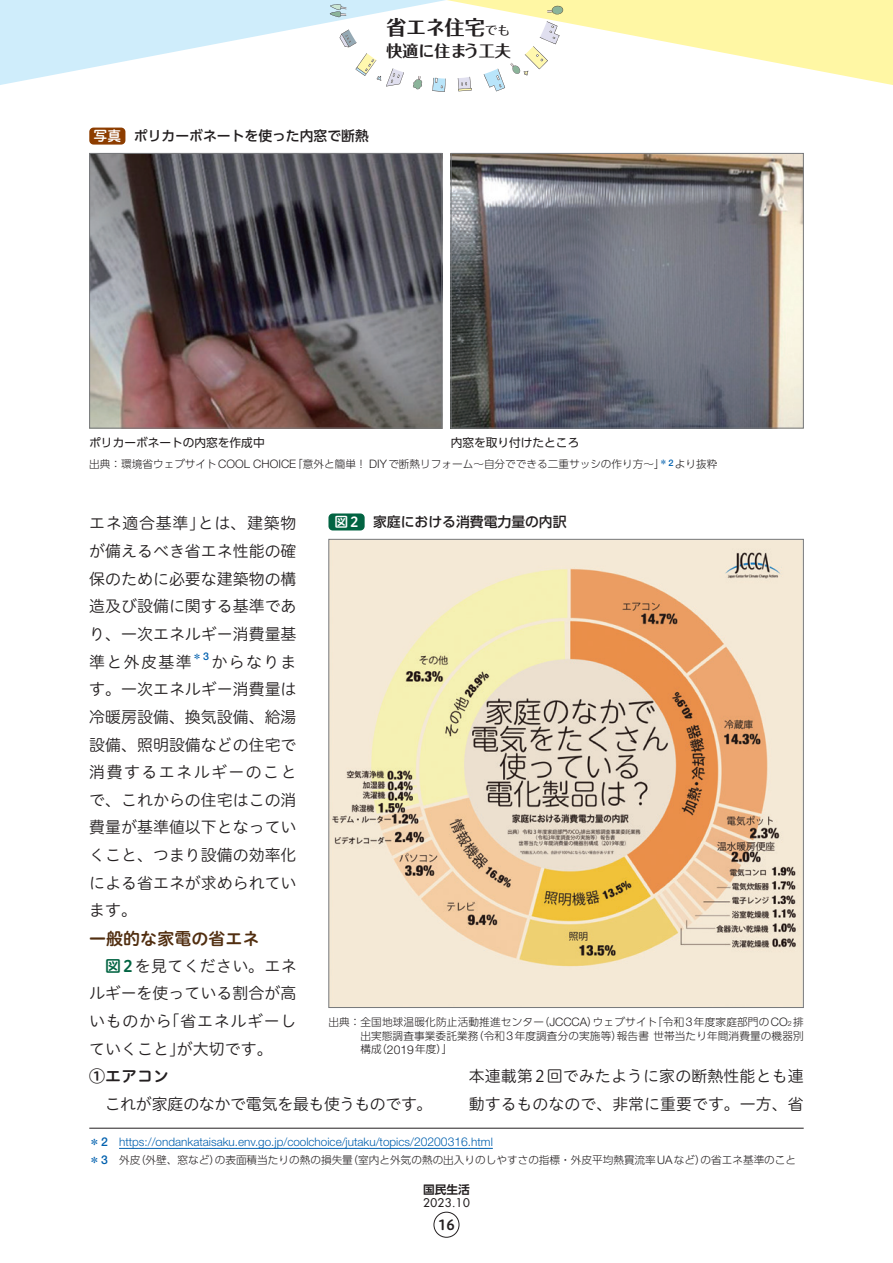
<style>
.page{position:relative;width:893px;height:1263px;background:#fff}
.page>*{position:absolute;margin:0;border:0;box-sizing:border-box;transform-origin:0 0}
.t1{font:700 20.1px "Folk Pro";letter-spacing:-.03em;color:#231f20}
.t2{font:16.95px "Hiragino UD Sans R Std W6";color:#512e10}
.t3{font:700 16.05px "Folk Pro";color:#231f20}
.t4{font:15.9px/27.6px "Hiragino UD Sans R Std W3";color:#231f20;text-align:justify}
.t5{font:15.9px "Hiragino UD Sans R Std W3";letter-spacing:-.02em;color:#231f20}
.t6{font:15.9px "Hiragino UD Sans R Std W6";color:#231f20}
.t7{font:500 13.8px "UD Shin Go Pro";color:#231f20}
.t8{font:13.8px "Hiragino UD Sans R Std W6";color:#231f20}
.t9{font:300 11.7px "Helvetica Neue LT Std";color:#0160ae}
.t10{font:11.7px "UD Shin Go Pro";color:#231f20}
.t11{font:500 11.7px "Futura Std";letter-spacing:.04em;color:#231f20}
.t12{font:700 11.7px "UD Shin Go Pro De";color:#231f20}
.t13{font:300 10.65px/13.8px "UD Shin Go Pro";color:#231f20;text-align:justify}
.t14{font:500 9.3px "UD Shin Go Pro";color:#0160ae}
.s1{font-weight:500;font-size:12.45px}
.s2{font-family:"Hiragino UD Sans R Std W6";font-weight:400;color:#fff}
.s3{font-family:"Helvetica Neue LT Std";font-size:11.7px}
.s4{font-family:"Helvetica Neue LT Std";font-size:10.65px}
.s5{font-family:"Hiragino UD Sans R Std W6";color:#026442}
.s6{font-family:"Helvetica Neue LT Std";font-size:12.15px}
.s7{font-family:"Helvetica Neue LT Std";font-size:7.05px}
.s8{font-family:"UD Shin Go Pro";font-weight:500;font-size:10.65px}
.s9{font-weight:500;font-size:12.15px}
.s10{font-size:12.15px}
.s11{font-weight:500;color:#0160ae}
.s12{font-family:"Helvetica Neue LT Std";font-weight:500;font-size:12.15px;color:#0160ae}
</style>
<div class="page">
<svg style="left:0;top:0;width:893px;height:92px"></svg>
<div style="left:89px;top:128px;width:36px;height:17px;background:#8d3d00;border-radius:4px"></div>
<img style="left:91px;top:155px;width:349px;height:271px">
<div style="left:89px;top:153px;width:353px;height:275px;border:1px solid #76787b"></div>
<img style="left:453px;top:155px;width:349px;height:271px">
<div style="left:451px;top:153px;width:353px;height:275px;border:1px solid #76787b"></div>
<hr style="left:119px;top:1148px;width:374px;height:1px;background:#0160ae">
<hr style="left:89px;top:1128px;width:715px;height:1px;background:#231f20">
<div style="left:328px;top:513px;width:37px;height:17px;background:#026442;border-radius:4px"></div>
<img style="left:330px;top:541px;width:472px;height:465px">
<div style="left:434px;top:1212px;width:25px;height:25px;border:1px solid #231f20;border-radius:50%"></div>
<p class="t1" style="left:386px;top:10px;width:125px">省エネ住宅<span class="s1">でも</span></p>
<p class="t3" style="left:386px;top:37px;width:126px">快適に住まう工夫</p>
<p class="t7" style="left:94px;top:125px;width:277px"><span class="s2">写真</span> ポリカーボネートを使った内窓で断熱</p>
<p class="t10" style="left:89px;top:433px;width:177px">ポリカーボネートの内窓を作成中</p>
<p class="t10" style="left:451px;top:433px;width:130px">内窓を取り付けたところ</p>
<p class="t13" style="left:89px;top:456px;width:629px">出典：環境省ウェブサイト<span class="s3">COOL CHOICE</span>「意外と簡単！ <span class="s3">DIY</span>で断熱リフォーム～自分でできる二重サッシの作り方～」<sup>＊</sup><sup>2</sup>より抜粋</p>
<p class="t7" style="left:335px;top:511px;width:234px"><span class="s2">図2</span> 家庭における消費電力量の内訳</p>
<p class="t4" style="left:89px;top:509px;width:209px">エネ適合基準」とは、建築物が備えるべき省エネ性能の確保のために必要な建築物の構造及び設備に関する基準であり、一次エネルギー消費量基準と外皮基準</p>
<p class="t14" style="left:192px;top:649px;width:18px">＊<span class="s4">3</span></p>
<p class="t4" style="left:89px;top:647px;width:209px;text-indent:122px">からなります。一次エネルギー消費量は冷暖房設備、換気設備、給湯設備、照明設備などの住宅で消費するエネルギーのことで、これからの住宅はこの消費量が基準値以下となっていくこと、つまり設備の効率化による省エネが求められています。</p>
<p class="t2" style="left:89px;top:926px;width:172px">一般的な家電の省エネ</p>
<p class="t4" style="left:89px;top:951px;width:209px;text-indent:16px"><span class="s5">図2</span>を見てください。エネルギーを使っている割合が高いものから「省エネルギーしていくこと」が大切です。</p>
<p class="t6" style="left:89px;top:1064px;width:81px">①エアコン</p>
<p class="t5" style="left:105px;top:1092px;width:329px">これが家庭のなかで電気を最も使うものです。</p>
<p class="t13" style="left:360px;top:1014px;width:445px;text-indent:-32px">出典：全国地球温暖化防止活動推進センター（<span class="s3">JCCCA</span>）ウェブサイト「令和<span class="s6">3</span>年度家庭部門の<span class="s3">CO</span><span class="s7">2</span> 排出実態調査事業委託業務（令和<span class="s6">3</span>年度調査分の実施等）報告書世帯当たり年間消費量の機器別構成（<span class="s6">2019</span>年度）」</p>
<p class="t4" style="left:469px;top:1061px;width:336px">本連載第2回でみたように家の断熱性能とも連動するものなので、非常に重要です。一方、省</p>
<p class="t9" style="left:89px;top:1135px;width:405px"><span class="s8">＊</span><span class="s9">2</span> https://ondankataisaku.env.go.jp/coolchoice/jutaku/topics/<span class="s10">20200316</span>.html</p>
<p class="t13" style="left:89px;top:1152px;width:708px"><span class="s11">＊</span><span class="s12">3</span> 外皮（外壁、窓など）の表面積当たりの熱の損失量（室内と外気の熱の出入りのしやすさの指標・外皮平均熱貫流率<span class="s3">UA</span>など）の省エネ基準のこと</p>
<p class="t12" style="left:423px;top:1179px;width:48px">国民生活</p>
<p class="t11" style="left:423px;top:1196px;width:48px">2023.10</p>
<p class="t8" style="left:438px;top:1214px;width:18px">16</p>
</div>
